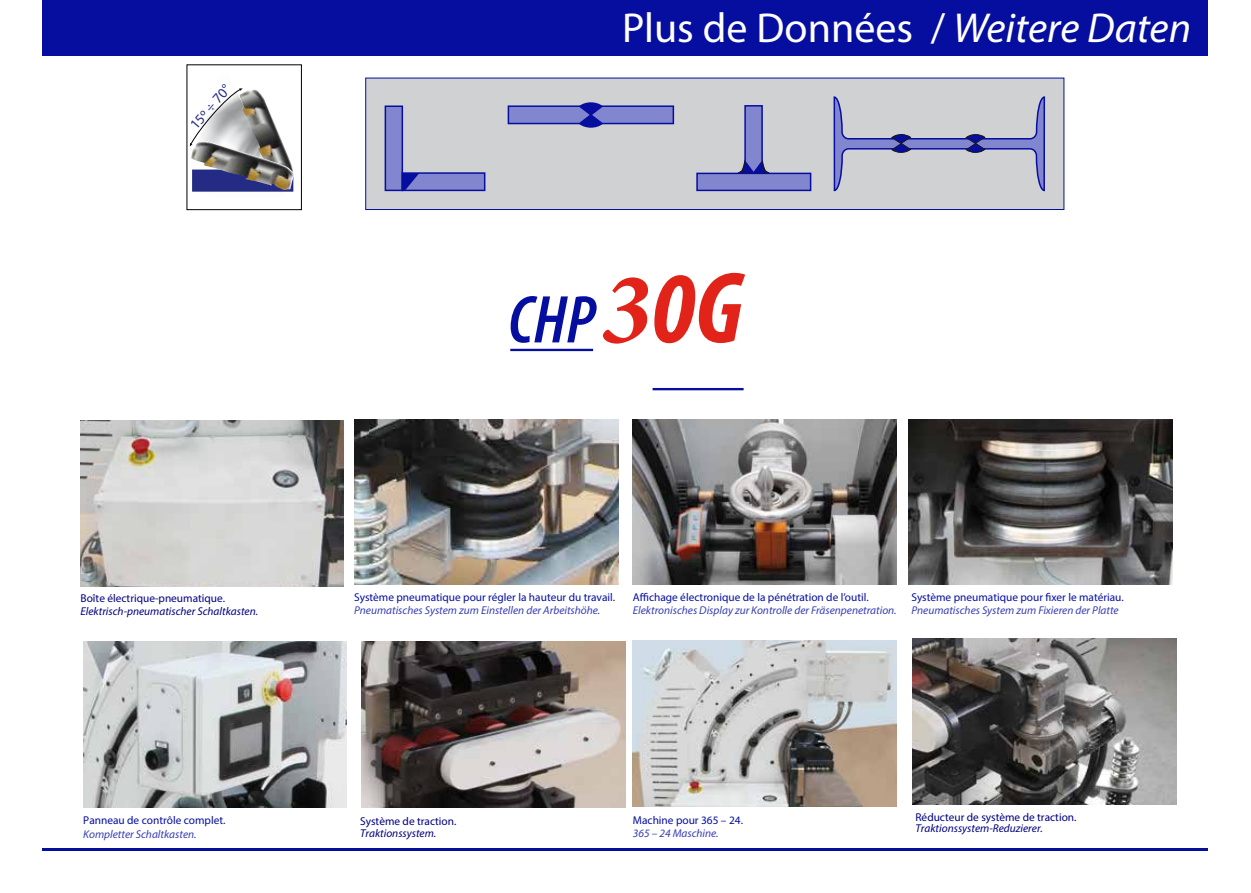
<style>
.page{position:relative;width:1251px;height:893px;background:#fff}
.page>*{position:absolute;margin:0;border:0;box-sizing:border-box;transform-origin:0 0}
.t1{font:italic 600 condensed 68.25px "Myriad";color:#060e9f}
.t2{font:42px "Myriad Pro";color:#fff}
.t3{font:14.25px "Myriad Pro";color:#242b84}
.t4{font:italic 11.4px "Myriad Pro";color:#383eb2}
.t5{font:11.4px "Myriad Pro";color:#060e9f}
.t6{font:italic 11.4px "Myriad Pro";color:#000080}
.t7{font:11.4px "Myriad Pro";color:#000080}
.s1{font-style:italic}
.s2{font-family:"Minion Pro";font-weight:700;font-stretch:normal;font-size:102.3px;color:#e2231a}
.s3{font-weight:700;font-size:102.3px;color:#e2231a}
</style>
<div class="page">
<hr style="left:510px;top:349px;width:83px;height:2px;background:#060e9f">
<hr style="left:652px;top:388px;width:91px;height:2px;background:#060e9f">
<div style="left:365px;top:78px;width:698px;height:132px;background:#d0d1d2;border:1px solid #060e9f"></div>
<div style="left:384px;top:106px;width:19px;height:85px;background:#8286cf;border:2px solid #060e9f"></div>
<div style="left:401px;top:172px;width:84px;height:19px;background:#8286cf;border:2px solid #060e9f"></div>
<svg style="left:402px;top:173px;width:17px;height:17px"></svg>
<svg style="left:733px;top:105px;width:40px;height:68px"></svg>
<div style="left:696px;top:173px;width:115px;height:18px;background:#8286cf;border:2px solid #060e9f"></div>
<svg style="left:833px;top:96px;width:212px;height:96px"></svg>
<svg style="left:574px;top:102px;width:33px;height:26px"></svg>
<svg style="left:507px;top:105px;width:167px;height:20px;background:#696ec3"></svg>
<div style="left:43px;top:0;width:1165px;height:55px;background:#060e9f"></div>
<hr style="left:43px;top:848px;width:1165px;height:2px;background:#060e9f">
<svg style="left:190px;top:88px;width:104px;height:104px"></svg>
<img style="left:632px;top:419px;width:264px;height:166px">
<img style="left:355px;top:419px;width:263px;height:166px">
<img style="left:908px;top:419px;width:264px;height:166px">
<img style="left:80px;top:420px;width:264px;height:166px">
<img style="left:83px;top:642px;width:264px;height:166px">
<img style="left:361px;top:642px;width:264px;height:166px">
<img style="left:632px;top:640px;width:264px;height:166px">
<img style="left:912px;top:639px;width:264px;height:166px">
<p class="t3" style="left:186px;top:121px;width:55px;rotate:-49deg">15º ÷ 70°</p>
<h2 class="t2" style="left:622px;top:2px;width:570px">Plus de Données / <span class="s1">Weitere Daten</span></h2>
<h1 class="t1" style="left:508px;top:286px;width:236px">CHP <span class="s2">3</span><span class="s3">0G</span></h1>
<p class="t7" style="left:81px;top:591px;width:146px">Boîte électrique-pneumatique.</p>
<p class="t6" style="left:81px;top:604px;width:179px">Elektrisch-pneumatischer Schaltkasten.</p>
<p class="t5" style="left:83px;top:813px;width:144px">Panneau de contrôle complet.</p>
<p class="t4" style="left:83px;top:827px;width:115px">Kompletter Schaltkasten.</p>
<p class="t5" style="left:354px;top:590px;width:262px">Système pneumatique pour régler la hauteur du travail.</p>
<p class="t4" style="left:354px;top:603px;width:247px">Pneumatisches System zum Einstellen der Arbeitshöhe.</p>
<p class="t5" style="left:632px;top:590px;width:237px">Affichage électronique de la pénétration de l’outil.</p>
<p class="t4" style="left:632px;top:603px;width:265px">Elektronisches Display zur Kontrolle der Fräsenpenetration.</p>
<p class="t5" style="left:911px;top:590px;width:214px">Système pneumatique pour fixer le matériau.</p>
<p class="t4" style="left:911px;top:603px;width:209px">Pneumatisches System zum Fixieren der Platte</p>
<p class="t7" style="left:360px;top:815px;width:98px">Système de traction.</p>
<p class="t6" style="left:360px;top:826px;width:78px">Traktionssystem.</p>
<p class="t5" style="left:632px;top:813px;width:112px">Machine pour 365 – 24.</p>
<p class="t4" style="left:632px;top:826px;width:87px">365 – 24 Maschine.</p>
<p class="t7" style="left:915px;top:811px;width:162px">Réducteur de système de traction.</p>
<p class="t6" style="left:915px;top:821px;width:129px">Traktionssystem-Reduzierer.</p>
</div>
